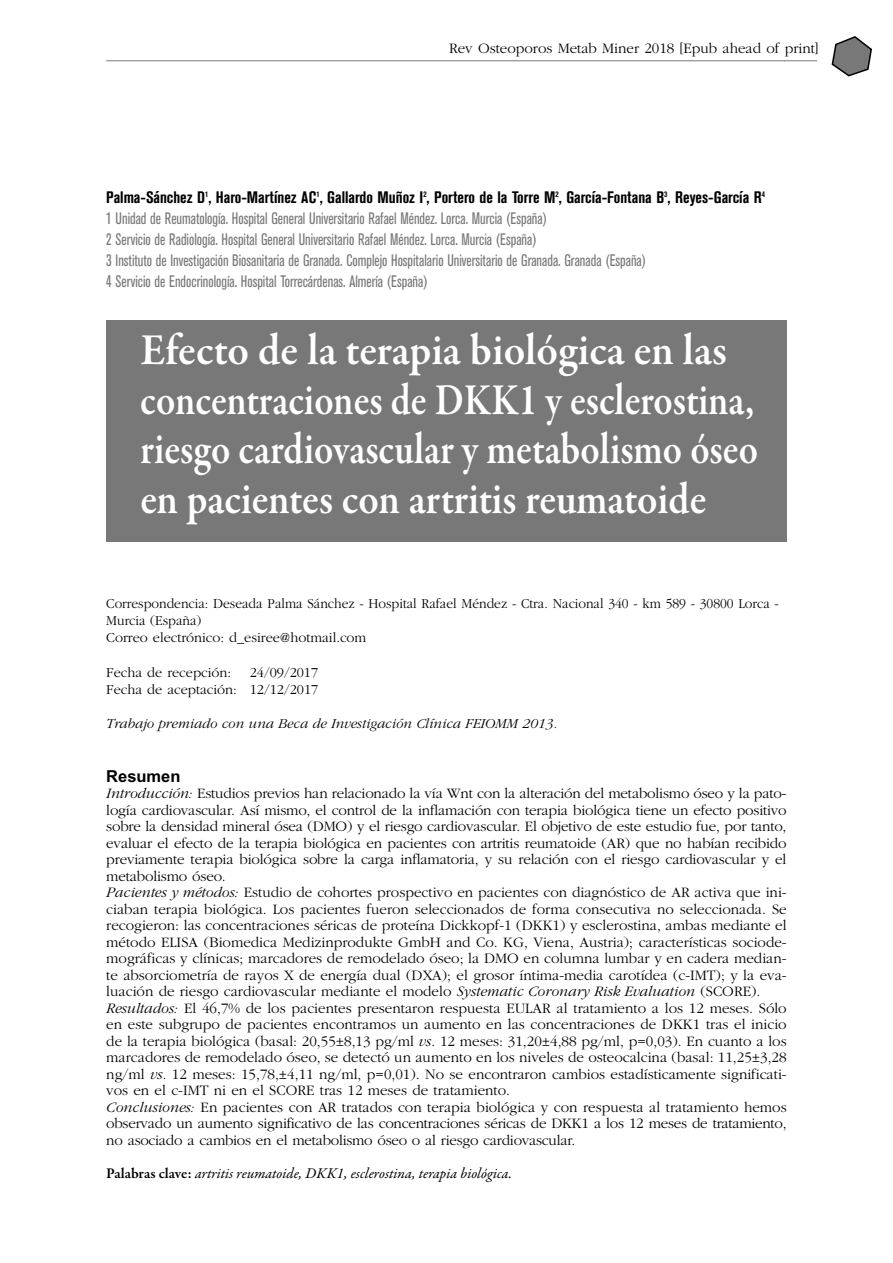
<style>
.page{position:relative;width:893px;height:1263px;background:#fff}
.page>*{position:absolute;margin:0;border:0;box-sizing:border-box;transform-origin:0 0}
.t1{font:600 45px/49.5px "Garamond Premr Pro";color:#fff;scale:.95 1}
.t2{font:condensed 16.5px/21px "Akzidenz Grotesk BE";color:#787878;scale:.9 1}
.t3{font:700 16.5px "Arial";color:#000}
.t4{font:300 15px/16.5px "Garamond";color:#000}
.t5{font:italic 15px "Garamond Premr Pro";color:#000}
.t6{font:300 14.25px/17.1px "Garamond";color:#000;scale:.95 1}
.t7{font:italic 300 14.25px "Garamond";color:#000}
.t8{font:300 14.25px/17.1px "Garamond";color:#000;text-align:right}
.s1{font-weight:700;color:#000}
.s2{font-style:italic}
.s3{font-weight:600;font-style:normal}
</style>
<div class="page">
<svg style="left:832px;top:36px;width:40px;height:40px"></svg>
<hr style="left:106px;top:60px;width:711px;height:1px;background:#787878">
<div style="left:106px;top:320px;width:681px;height:221px;background:#787878"></div>
<p class="t4" style="left:449px;top:41px;width:371px">Rev Osteoporos Metab Miner 2018 [Epub ahead of print]</p>
<p class="t2" style="left:106px;top:188px;width:733px"><span class="s1">Palma-Sánchez D</span><sup>1</sup><span class="s1">, Haro-Martínez AC</span><sup>1</sup><span class="s1">, Gallardo Muñoz I</span><sup>2</sup><span class="s1">, Portero de la Torre M</span><sup>2</sup><span class="s1">, García-Fontana B</span><sup>3</sup><span class="s1">, Reyes-García R</span><sup>4<br></sup>1 Unidad de Reumatología. Hospital General Universitario Rafael Méndez. Lorca. Murcia (España)<br>2 Servicio de Radiología. Hospital General Universitario Rafael Méndez. Lorca. Murcia (España)<br>3 Instituto de Investigación Biosanitaria de Granada. Complejo Hospitalario Universitario de Granada. Granada (España)<br>4 Servicio de Endocrinología. Hospital Torrecárdenas. Almería (España)</p>
<h1 class="t1" style="left:140px;top:329px;width:652px">Efecto de la terapia biológica en las concentraciones de DKK1 y esclerostina, riesgo cardiovascular y metabolismo óseo en pacientes con artritis reumatoide</h1>
<p class="t6" style="left:106px;top:596px;width:709px">Correspondencia: Deseada Palma Sánchez - Hospital Rafael Méndez - Ctra. Nacional 340 - km 589 - 30800 Lorca -<br>Murcia (España)<br>Correo electrónico: d_esiree@hotmail.com</p>
<p class="t8" style="left:106px;top:665px;width:126px">Fecha de recepción:</p>
<p class="t8" style="left:106px;top:665px;width:213px">24/09/2017<br>Fecha de aceptación: 12/12/2017</p>
<p class="t7" style="left:106px;top:718px;width:453px">Trabajo premiado con una Beca de Investigación Clínica FEIOMM 2013.</p>
<p class="t3" style="left:106px;top:770px;width:76px">Resumen</p>
<p class="t4" style="left:106px;top:786px;width:682px"><span class="s2">Introducción:</span> Estudios previos han relacionado la vía Wnt con la alteración del metabolismo óseo y la pato&shy;logía cardiovascular. Así mismo, el control de la inflamación con terapia biológica tiene un efecto positivo sobre la densidad mineral ósea (DMO) y el riesgo cardiovascular. El objetivo de este estudio fue, por tanto, evaluar el efecto de la terapia biológica en pacientes con artritis reumatoide (AR) que no habían recibido previamente terapia biológica sobre la carga inflamatoria, y su relación con el riesgo cardiovascular y el metabolismo óseo.<br><span class="s2">Pacientes y métodos:</span> Estudio de cohortes prospectivo en pacientes con diagnóstico de AR activa que ini&shy;ciaban terapia biológica. Los pacientes fueron seleccionados de forma consecutiva no seleccionada. Se recogieron: las concentraciones séricas de proteína Dickkopf-1 (DKK1) y esclerostina, ambas mediante el método ELISA (Biomedica Medizinprodukte GmbH and Co. KG, Viena, Austria); características sociode&shy;mográficas y clínicas; marcadores de remodelado óseo; la DMO en columna lumbar y en cadera median&shy;te absorciometría de rayos X de energía dual (DXA); el grosor íntima-media carotídea (c-IMT); y la eva&shy;luación de riesgo cardiovascular mediante el modelo <span class="s2">Systematic Coronary Risk Evaluation</span> (SCORE).<br><span class="s2">Resultados:</span> El 46,7% de los pacientes presentaron respuesta EULAR al tratamiento a los 12 meses. Sólo en este subgrupo de pacientes encontramos un aumento en las concentraciones de DKK1 tras el inicio de la terapia biológica (basal: 20,55±8,13 pg/ml <span class="s2">vs.</span> 12 meses: 31,20±4,88 pg/ml, p=0,03). En cuanto a los marcadores de remodelado óseo, se detectó un aumento en los niveles de osteocalcina (basal: 11,25±3,28 ng/ml <span class="s2">vs.</span> 12 meses: 15,78,±4,11 ng/ml, p=0,01). No se encontraron cambios estadísticamente significati&shy;vos en el c-IMT ni en el SCORE tras 12 meses de tratamiento.<br><span class="s2">Conclusiones:</span> En pacientes con AR tratados con terapia biológica y con respuesta al tratamiento hemos observado un aumento significativo de las concentraciones séricas de DKK1 a los 12 meses de tratamiento, no asociado a cambios en el metabolismo óseo o al riesgo cardiovascular.</p>
<p class="t5" style="left:106px;top:1167px;width:407px"><span class="s3">Palabras clave:</span> artritis reumatoide, DKK1, esclerostina, terapia biológica.</p>
</div>
